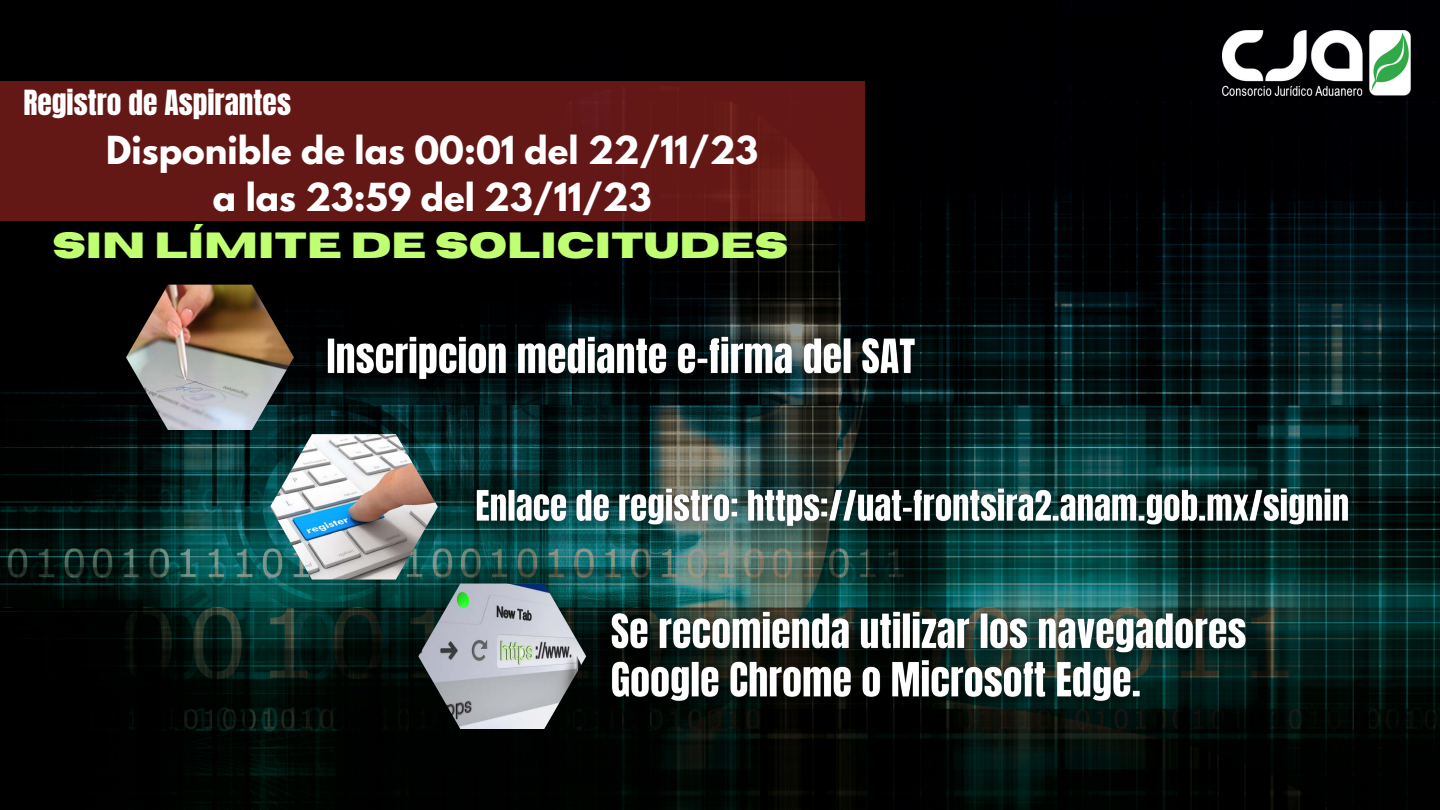
<style>
.page{position:relative;width:1440px;height:810px;background:#fff}
.page>*{position:absolute;margin:0;border:0;box-sizing:border-box;transform-origin:0 0}
.t1{font:700 36.3px "Horizon";color:#c1ff72}
.t2{font:700 34.2px/47.9px "League Spartan";color:#fff;text-align:center}
.t3{font:29.5px "Anton";color:#fff}
</style>
<div class="page">
<img style="left:0;top:0;width:1440px;height:810px">
<div style="left:0;top:81px;width:865px;height:139px;background:#631815"></div>
<img style="left:126px;top:285px;width:168px;height:145px">
<img style="left:270px;top:434px;width:168px;height:146px">
<img style="left:418px;top:584px;width:168px;height:145px">
<img style="left:311px;top:320px;width:622px;height:79px">
<img style="left:462px;top:474px;width:903px;height:68px">
<img style="left:594px;top:595px;width:669px;height:125px">
<img style="left:1223px;top:31px;width:187px;height:65px">
<p class="t3" style="left:23px;top:82px;width:269px">Registro de Aspirantes</p>
<p class="t2" style="left:106px;top:130px;width:653px">Disponible de las 00:01 del 22/11/23 a las 23:59 del 23/11/23</p>
<p class="t1" style="left:52px;top:228px;width:738px">SIN LÍMITE DE SOLICITUDES</p>
</div>
